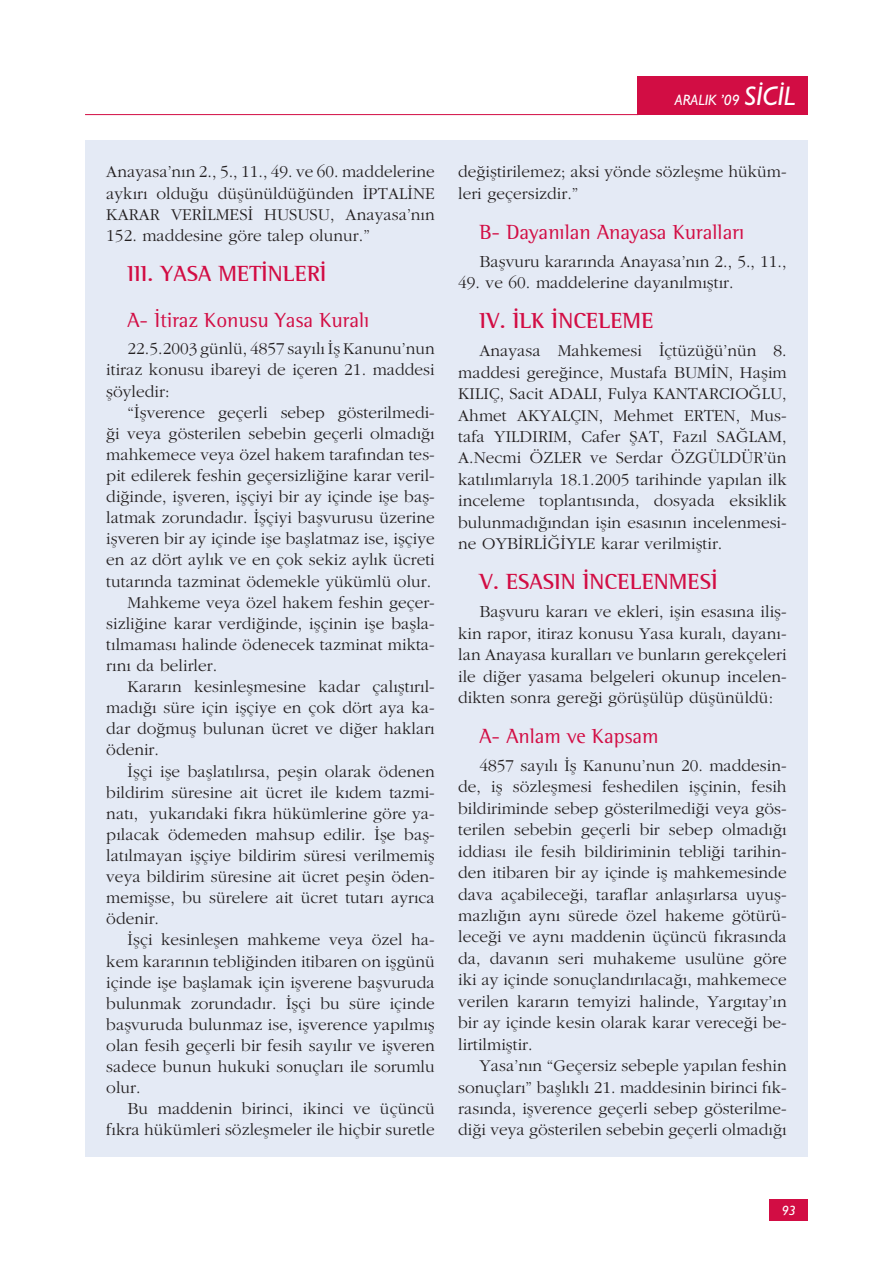
<style>
.page{position:relative;width:893px;height:1263px;background:#fff}
.page>*{position:absolute;margin:0;border:0;box-sizing:border-box;transform-origin:0 0}
.t1{font:700 22.5px "Rotis Semi Serif";color:#d20d44}
.t2{font:21px "Rotis Semi Serif";color:#d20d44}
.t3{font:17.25px/21.5px "Garamond Turk";letter-spacing:.005em;color:#231f20;text-align:justify}
.t4{font:italic 500 15px "Gill Sans";color:#fff}
.t5{font:italic 500 13.5px "Gill Sans";color:#fff}
.s1{font-size:27px}
</style>
<div class="page">
<hr style="left:85px;top:114px;width:553px;height:1px;background:#d20d44">
<div style="left:770px;top:1199px;width:38px;height:21px;background:#d20d44"></div>
<div style="left:638px;top:77px;width:170px;height:38px;background:#d20d44"></div>
<div style="left:85px;top:140px;width:723px;height:1017px;background:#e4eaf5"></div>
<p class="t4" style="left:675px;top:91px;width:122px">ARALIK ’09 <span class="s1">SİCİL</span></p>
<p class="t3" style="left:106px;top:161px;width:330px">Anayasa’nın 2., 5., 11., 49. ve 60. maddelerine aykırı olduğu düşünüldüğünden İPTALİNE KARAR VERİLMESİ HUSUSU, Anayasa’nın 152. maddesine göre talep olunur.”</p>
<h1 class="t1" style="left:128px;top:260px;width:201px">III. YASA METİNLERİ</h1>
<p class="t2" style="left:128px;top:308px;width:243px">A- İtiraz Konusu Yasa Kuralı</p>
<p class="t3" style="left:106px;top:338px;width:330px;text-indent:21px">22.5.2003 günlü, 4857 sayılı İş Kanunu’nun itiraz konusu ibareyi de içeren 21. maddesi şöyledir:</p>
<p class="t3" style="left:128px;top:401px;width:309px">“İşverence geçerli sebep gösterilmedi-</p>
<p class="t3" style="left:106px;top:422px;width:330px">ği veya gösterilen sebebin geçerli olmadığı</p>
<p class="t3" style="left:106px;top:443px;width:330px">mahkemece veya özel hakem tarafından tes-</p>
<p class="t3" style="left:106px;top:464px;width:330px">pit edilerek feshin geçersizliğine karar veril-</p>
<p class="t3" style="left:106px;top:486px;width:330px">diğinde, işveren, işçiyi bir ay içinde işe baş-</p>
<p class="t3" style="left:106px;top:507px;width:330px">latmak zorundadır. İşçiyi başvurusu üzerine</p>
<p class="t3" style="left:106px;top:528px;width:330px">işveren bir ay içinde işe başlatmaz ise, işçiye</p>
<p class="t3" style="left:106px;top:549px;width:330px">en az dört aylık ve en çok sekiz aylık ücreti</p>
<p class="t3" style="left:106px;top:570px;width:326px">tutarında tazminat ödemekle yükümlü olur.</p>
<p class="t3" style="left:128px;top:591px;width:309px">Mahkeme veya özel hakem feshin geçer-</p>
<p class="t3" style="left:106px;top:612px;width:330px">sizliğine karar verdiğinde, işçinin işe başla-</p>
<p class="t3" style="left:106px;top:633px;width:330px">tılmaması halinde ödenecek tazminat mikta-</p>
<p class="t3" style="left:106px;top:654px;width:112px">rını da belirler.</p>
<p class="t3" style="left:128px;top:676px;width:309px">Kararın kesinleşmesine kadar çalıştırıl-</p>
<p class="t3" style="left:106px;top:697px;width:330px">madığı süre için işçiye en çok dört aya ka-</p>
<p class="t3" style="left:106px;top:718px;width:330px">dar doğmuş bulunan ücret ve diğer hakları</p>
<p class="t3" style="left:106px;top:739px;width:54px">ödenir.</p>
<p class="t3" style="left:128px;top:760px;width:309px">İşçi işe başlatılırsa, peşin olarak ödenen</p>
<p class="t3" style="left:106px;top:781px;width:330px">bildirim süresine ait ücret ile kıdem tazmi-</p>
<p class="t3" style="left:106px;top:802px;width:330px">natı, yukarıdaki fıkra hükümlerine göre ya-</p>
<p class="t3" style="left:106px;top:823px;width:330px">pılacak ödemeden mahsup edilir. İşe baş-</p>
<p class="t3" style="left:106px;top:844px;width:330px">latılmayan işçiye bildirim süresi verilmemiş</p>
<p class="t3" style="left:106px;top:865px;width:330px">veya bildirim süresine ait ücret peşin öden-</p>
<p class="t3" style="left:106px;top:887px;width:330px">memişse, bu sürelere ait ücret tutarı ayrıca</p>
<p class="t3" style="left:106px;top:908px;width:54px">ödenir.</p>
<p class="t3" style="left:128px;top:929px;width:309px">İşçi kesinleşen mahkeme veya özel ha-</p>
<p class="t3" style="left:106px;top:950px;width:330px">kem kararının tebliğinden itibaren on işgünü</p>
<p class="t3" style="left:106px;top:971px;width:330px">içinde işe başlamak için işverene başvuruda</p>
<p class="t3" style="left:106px;top:992px;width:330px">bulunmak zorundadır. İşçi bu süre içinde</p>
<p class="t3" style="left:106px;top:1013px;width:330px">başvuruda bulunmaz ise, işverence yapılmış</p>
<p class="t3" style="left:106px;top:1034px;width:330px">olan fesih geçerli bir fesih sayılır ve işveren</p>
<p class="t3" style="left:106px;top:1055px;width:330px">sadece bunun hukuki sonuçları ile sorumlu</p>
<p class="t3" style="left:106px;top:1077px;width:36px">olur.</p>
<p class="t3" style="left:128px;top:1098px;width:309px">Bu maddenin birinci, ikinci ve üçüncü</p>
<p class="t3" style="left:106px;top:1119px;width:330px">fıkra hükümleri sözleşmeler ile hiçbir suretle</p>
<p class="t3" style="left:458px;top:161px;width:330px">değiştirilemez; aksi yönde sözleşme hüküm&shy;leri geçersizdir.”</p>
<p class="t2" style="left:479px;top:220px;width:266px">B- Dayanılan Anayasa Kuralları</p>
<p class="t3" style="left:479px;top:250px;width:309px">Başvuru kararında Anayasa’nın 2., 5., 11.,</p>
<p class="t3" style="left:458px;top:272px;width:277px">49. ve 60. maddelerine dayanılmıştır.</p>
<h1 class="t1" style="left:479px;top:307px;width:176px">IV. İLK İNCELEME</h1>
<p class="t3" style="left:458px;top:340px;width:330px;text-indent:21px">Anayasa Mahkemesi İçtüzüğü’nün 8. maddesi gereğince, Mustafa BUMİN, Haşim KILIÇ, Sacit ADALI, Fulya KANTARCIOĞLU, Ahmet AKYALÇIN, Mehmet ERTEN, Mus&shy;tafa YILDIRIM, Cafer ŞAT, Fazıl SAĞLAM, A.Necmi ÖZLER ve Serdar ÖZGÜLDÜR’ün katılımlarıyla 18.1.2005 tarihinde yapılan ilk inceleme toplantısında, dosyada eksiklik bulunmadığından işin esasının incelenmesi&shy;ne OYBİRLİĞİYLE karar verilmiştir.</p>
<h1 class="t1" style="left:479px;top:568px;width:240px">V. ESASIN İNCELENMESİ</h1>
<p class="t3" style="left:458px;top:601px;width:330px;text-indent:21px">Başvuru kararı ve ekleri, işin esasına iliş&shy;kin rapor, itiraz konusu Yasa kuralı, dayanı&shy;lan Anayasa kuralları ve bunların gerekçeleri ile diğer yasama belgeleri okunup incelen&shy;dikten sonra gereği görüşülüp düşünüldü:</p>
<p class="t2" style="left:479px;top:724px;width:181px">A- Anlam ve Kapsam</p>
<p class="t3" style="left:458px;top:754px;width:330px;text-indent:21px">4857 sayılı İş Kanunu’nun 20. maddesin&shy;de, iş sözleşmesi feshedilen işçinin, fesih bildiriminde sebep gösterilmediği veya gös&shy;terilen sebebin geçerli bir sebep olmadığı iddiası ile fesih bildiriminin tebliği tarihin&shy;den itibaren bir ay içinde iş mahkemesinde dava açabileceği, taraflar anlaşırlarsa uyuş&shy;mazlığın aynı sürede özel hakeme götürü&shy;leceği ve aynı maddenin üçüncü fıkrasında da, davanın seri muhakeme usulüne göre iki ay içinde sonuçlandırılacağı, mahkemece verilen kararın temyizi halinde, Yargıtay’ın bir ay içinde kesin olarak karar vereceği be&shy;lirtilmiştir.</p>
<p class="t3" style="left:458px;top:1054px;width:330px;text-indent:21px">Yasa’nın “Geçersiz sebeple yapılan feshin sonuçları” başlıklı 21. maddesinin birinci fık&shy;rasında, işverence geçerli sebep gösterilme&shy;diği veya gösterilen sebebin geçerli olmadığı</p>
<p class="t5" style="left:782px;top:1202px;width:16px">93</p>
</div>
